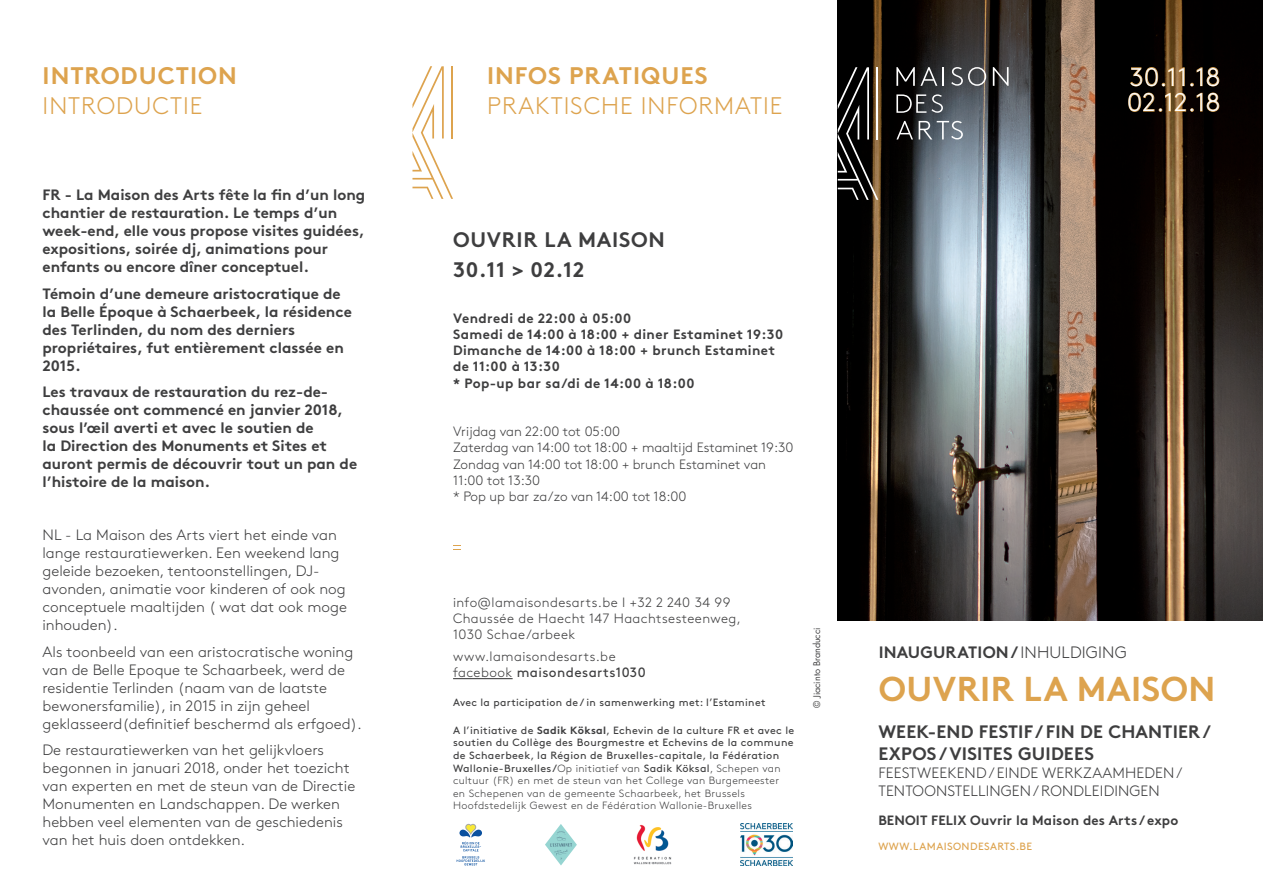
<style>
.page{position:relative;width:1263px;height:893px;background:#fff}
.page>*{position:absolute;margin:0;border:0;box-sizing:border-box;transform-origin:0 0}
.t1{font:700 34.5px "Brown Pro";letter-spacing:.01em;color:#dda34e}
.t2{font:300 25.5px/25.5px "Brown Pro";letter-spacing:.02em;color:#fff}
.t3{font:300 24px "Brown Pro";letter-spacing:.04em;color:#dda34e}
.t4{font:700 24px "Brown Pro";letter-spacing:.04em;color:#dda34e}
.t5{font:700 21px/30px "Brown Pro";letter-spacing:.03em;color:#3e3e3f}
.t6{font:700 18px/21.6px "Brown Pro";letter-spacing:.01em;color:#3e3e3f}
.t7{font:700 16.5px "Brown Pro";letter-spacing:.01em;color:#3e3e3f}
.t8{font:300 15px/18px "Brown Pro";color:#3e3e3f}
.t9{font:700 15px/18px "Brown Pro";color:#3e3e3f}
.t10{font:300 13.5px/16.2px "Brown Pro";color:#3e3e3f}
.t11{font:700 13.5px/16.2px "Brown Pro";letter-spacing:.03em;color:#3e3e3f}
.t12{font:300 13.5px/16.2px "Brown Pro";letter-spacing:.03em;color:#3e3e3f}
.t13{font:700 13.5px "Brown Pro";letter-spacing:.01em;color:#3e3e3f}
.t14{font:10.5px/12.6px "Brown Pro";letter-spacing:.03em;color:#3e3e3f}
.t15{font:10.5px "Brown Pro";letter-spacing:.04em;color:#dda34e}
.t16{font:9px "Futura Std";color:#3e3e3f}
.s1{font-weight:400}
.s2{font-weight:700}
.s3{font-weight:300}
</style>
<div class="page">
<img style="left:838px;top:0;width:425px;height:620px">
<svg style="left:412px;top:66px;width:41px;height:133px"></svg>
<hr style="left:453px;top:678px;width:60px;height:1px;background:#3e3e3f">
<svg style="left:453px;top:545px;width:8px;height:5px"></svg>
<svg style="left:457px;top:824px;width:28px;height:41px"></svg>
<svg style="left:545px;top:824px;width:32px;height:41px"></svg>
<img style="left:633px;top:824px;width:39px;height:41px">
<img style="left:740px;top:824px;width:52px;height:41px">
<svg style="left:1130px;top:67px;width:54px;height:19px"></svg>
<svg style="left:1190px;top:67px;width:29px;height:19px"></svg>
<svg style="left:1128px;top:93px;width:91px;height:19px"></svg>
<svg style="left:896px;top:67px;width:48px;height:19px"></svg>
<svg style="left:993px;top:67px;width:15px;height:19px"></svg>
<svg style="left:896px;top:94px;width:47px;height:19px"></svg>
<svg style="left:896px;top:121px;width:17px;height:18px"></svg>
<svg style="left:919px;top:121px;width:44px;height:18px"></svg>
<svg style="left:951px;top:67px;width:35px;height:19px"></svg>
<svg style="left:838px;top:67px;width:40px;height:133px"></svg>
<h3 class="t4" style="left:43px;top:56px;width:196px">INTRODUCTION</h3>
<h3 class="t3" style="left:43px;top:88px;width:161px">INTRODUCTIE</h3>
<p class="t9" style="left:43px;top:184px;width:324px">FR - La Maison des Arts fête la fin d’un long chantier de restauration. Le temps d’un week-end, elle vous propose visites guidées, expositions, soirée dj, animations pour enfants ou encore dîner conceptuel.</p>
<p class="t9" style="left:43px;top:283px;width:311px">Témoin d’une demeure aristocratique de la Belle Époque à Schaerbeek, la résidence des Terlinden, du nom des derniers propriétaires, fut entièrement classée en 2015.</p>
<p class="t9" style="left:43px;top:381px;width:316px">Les travaux de restauration du rez-de&shy;chaussée ont commencé en janvier 2018, sous l’œil averti et avec le soutien de<br>la Direction des Monuments et Sites et auront permis de découvrir tout un pan de l’histoire de la maison.</p>
<p class="t8" style="left:43px;top:525px;width:306px">NL - La Maison des Arts viert het einde van lange restauratiewerken. Een weekend lang geleide bezoeken, tentoonstellingen, DJ&shy;avonden, animatie voor kinderen of ook nog conceptuele maaltijden ( wat dat ook moge inhouden).</p>
<p class="t8" style="left:43px;top:641px;width:321px">Als toonbeeld van een aristocratische woning van de Belle Epoque te Schaarbeek, werd de residentie Terlinden (naam van de laatste bewonersfamilie), in 2015 in zijn geheel geklasseerd(definitief beschermd als erfgoed).</p>
<p class="t8" style="left:43px;top:740px;width:314px">De restauratiewerken van het gelijkvloers begonnen in januari 2018, onder het toezicht van experten en met de steun van de Directie Monumenten en Landschappen. De werken hebben veel elementen van de geschiedenis van het huis doen ontdekken.</p>
<h3 class="t4" style="left:487px;top:56px;width:222px">INFOS PRATIQUES</h3>
<h3 class="t3" style="left:487px;top:88px;width:297px">PRAKTISCHE INFORMATIE</h3>
<h3 class="t5" style="left:453px;top:222px;width:213px">OUVRIR LA MAISON<br>30.11 &gt; 02.12</h3>
<p class="t11" style="left:453px;top:309px;width:331px">Vendredi de 22:00 à 05:00<br>Samedi de 14:00 à 18:00 + diner Estaminet 19:30<br>Dimanche de 14:00 à 18:00 + brunch Estaminet de 11:00 à 13:30<br>* Pop-up bar sa/di de 14:00 à 18:00</p>
<p class="t10" style="left:453px;top:423px;width:342px">Vrijdag van 22:00 tot 05:00<br>Zaterdag van 14:00 tot 18:00 + maaltijd Estaminet 19:30<br>Zondag van 14:00 tot 18:00 + brunch Estaminet van 11:00 tot 13:30<br>* Pop up bar za/zo van 14:00 tot 18:00</p>
<p class="t12" style="left:453px;top:593px;width:289px">info@lamaisondesarts.be I +32 2 240 34 99<br>Chaussée de Haecht 147 Haachtsesteenweg,<br>1030 Schae/arbeek</p>
<p class="t12" style="left:453px;top:647px;width:194px">www.lamaisondesarts.be facebook <span class="s1">maisondesarts1030</span></p>
<p class="t14" style="left:453px;top:695px;width:314px">Avec la participation de / in samenwerking met: l’Estaminet</p>
<p class="t14" style="left:453px;top:723px;width:343px">A l’initiative de <span class="s2">Sadik Köksal</span>, Echevin de la culture FR et avec le soutien du Collège des Bourgmestre et Echevins de la commune de Schaerbeek, la Région de Bruxelles-capitale, la Fédération Wallonie-Bruxelles/<span class="s3">Op initiatief van</span> Sadik Köksal<span class="s3">, Schepen van cultuur (FR) en met de steun van het College van Burgemeester<br>en Schepenen van de gemeente Schaarbeek, het Brussels Hoofdstedelijk Gewest en de Fédération Wallonie-Bruxelles</span></p>
<p class="t16" style="left:811px;top:708px;width:82px;rotate:-90deg">© Jiacinto Branducci</p>
<h2 class="t2" style="left:1127px;top:62px;width:95px">30.11.18<br>02.12.18</h2>
<p class="t7" style="left:879px;top:639px;width:250px">INAUGURATION / <span class="s3">INHULDIGING</span></p>
<h1 class="t1" style="left:879px;top:661px;width:338px">OUVRIR LA MAISON</h1>
<p class="t6" style="left:878px;top:719px;width:334px">WEEK-END FESTIF / FIN DE CHANTIER /<br>EXPOS / VISITES GUIDEES</p>
<p class="t8" style="left:878px;top:763px;width:306px">FEESTWEEKEND / EINDE WERKZAAMHEDEN /<br>TENTOONSTELLINGEN / RONDLEIDINGEN</p>
<p class="t13" style="left:878px;top:809px;width:301px">BENOIT FELIX Ouvrir la Maison des Arts / expo</p>
<p class="t15" style="left:878px;top:839px;width:155px">WWW.LAMAISONDESARTS.BE</p>
</div>
